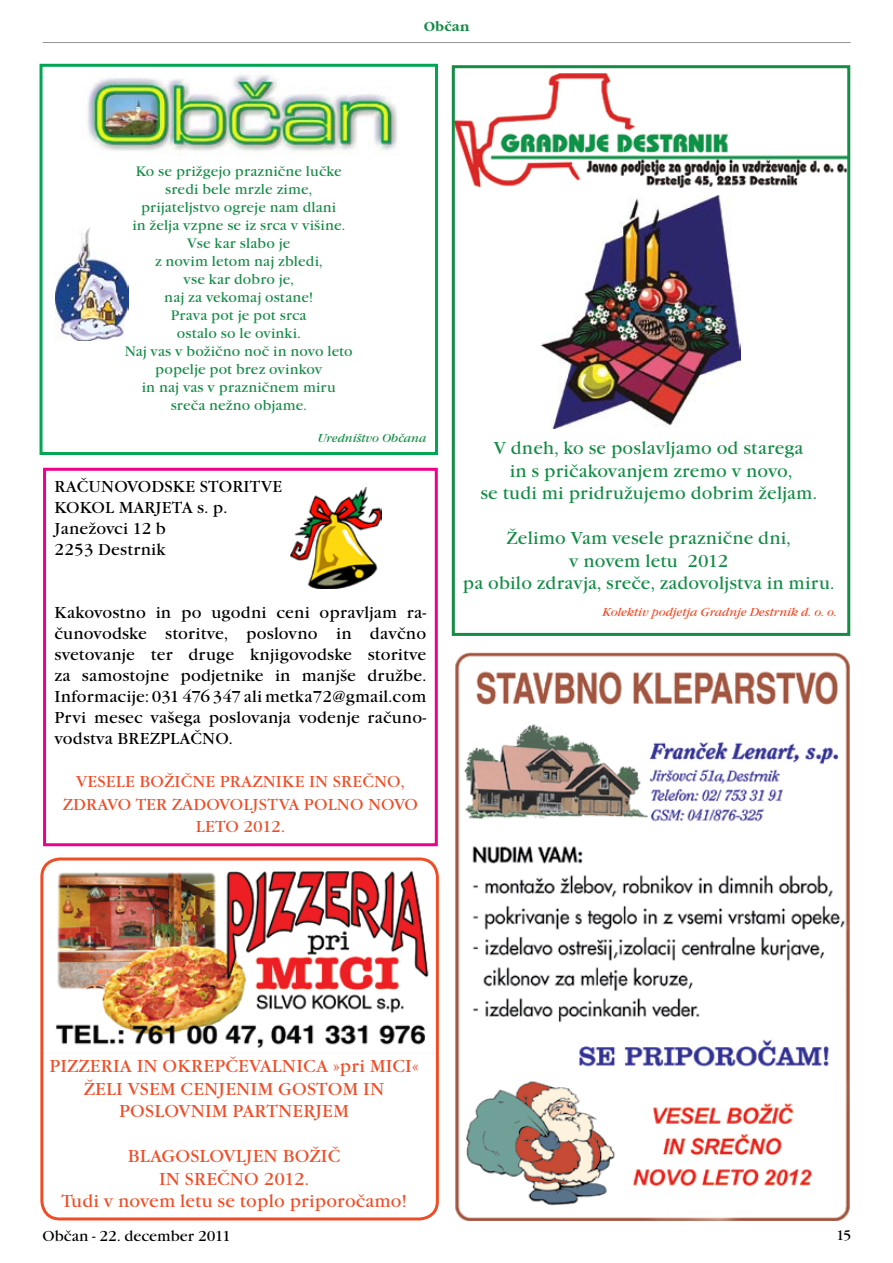
<style>
.page{position:relative;width:893px;height:1263px;background:#fff}
.page>*{position:absolute;margin:0;border:0;box-sizing:border-box;transform-origin:0 0}
.t1{font:18px/22.5px "Garamond Itc TEE";letter-spacing:.01em;color:#148c45;text-align:center}
.t2{font:18px/22.5px "Garamond Itc TEE";letter-spacing:.01em;color:#f04d27;text-align:center}
.t3{font:16.5px/21px "Garamond Itc TEE";letter-spacing:.01em;color:#000}
.t4{font:16.5px/22.5px "Garamond Itc TEE";letter-spacing:.01em;color:#f04d27;text-align:center}
.t5{font:15px "Garamond Itc TEE";color:#000}
.t6{font:14.25px/18px "Garamond Itc TEE";letter-spacing:.01em;color:#148c45;text-align:center}
.t7{font:14.25px "Garamond Itc TEE";color:#000}
.t8{font:700 13.5px "Garamond Itc TEE";letter-spacing:.01em;color:#148c45}
.t9{font:italic 12px "Garamond Itc TEE";color:#f04d27}
.t10{font:italic 12px "Garamond Itc TEE";color:#148c45}
</style>
<div class="page">
<hr style="left:43px;top:42px;width:808px;height:1px;background:#939598">
<img style="left:455px;top:653px;width:394px;height:567px">
<img style="left:456px;top:73px;width:390px;height:115px">
<div style="left:452px;top:65px;width:398px;height:571px;border:3px solid #148c45"></div>
<img style="left:542px;top:195px;width:199px;height:234px">
<img style="left:44px;top:861px;width:391px;height:187px">
<div style="left:40px;top:857px;width:399px;height:363px;border:3px solid #f04d27;border-radius:18px"></div>
<div style="left:43px;top:468px;width:395px;height:378px;border:3px solid #ec008c"></div>
<img style="left:291px;top:487px;width:90px;height:101px">
<div style="left:40px;top:64px;width:398px;height:391px;border:3px solid #00a651"></div>
<img style="left:56px;top:229px;width:73px;height:112px">
<img style="left:86px;top:74px;width:311px;height:81px">
<p class="t8" style="left:424px;top:19px;width:47px">Občan</p>
<p class="t6" style="left:125px;top:162px;width:230px">Ko se prižgejo praznične lučke sredi bele mrzle zime, prijateljstvo ogreje nam dlani<br>in želja vzpne se iz srca v višine.<br>Vse kar slabo je<br>z novim letom naj zbledi,<br>vse kar dobro je,<br>naj za vekomaj ostane!<br>Prava pot je pot srca<br>ostalo so le ovinki.<br>Naj vas v božično noč in novo leto popelje pot brez ovinkov<br>in naj vas v prazničnem miru sreča nežno objame.</p>
<p class="t10" style="left:318px;top:431px;width:110px">Uredništvo Občana</p>
<p class="t3" style="left:55px;top:476px;width:229px">RAČUNOVODSKE STORITVE<br>KOKOL MARJETA s. p.<br>Janežovci 12 b<br>2253 Destrnik</p>
<p class="t3" style="left:55px;top:602px;width:373px;text-align:justify">Kakovostno in po ugodni ceni opravljam ra&shy;čunovodske storitve, poslovno in davčno svetovanje ter druge knjigovodske storitve za samostojne podjetnike in manjše družbe.<br>Informacije: 031 476 347 ali metka72@gmail.com Prvi mesec vašega poslovanja vodenje računo&shy;vodstva BREZPLAČNO.</p>
<p class="t4" style="left:63px;top:771px;width:357px">VESELE BOŽIČNE PRAZNIKE IN SREČNO,<br>ZDRAVO TER ZADOVOLJSTVA POLNO NOVO<br>LETO 2012.</p>
<p class="t1" style="left:480px;top:437px;width:338px">V dneh, ko se poslavljamo od starega<br>in s pričakovanjem zremo v novo,<br>se tudi mi pridružujemo dobrim željam.</p>
<p class="t1" style="left:463px;top:527px;width:373px">Želimo Vam vesele praznične dni,<br>v novem letu 2012<br>pa obilo zdravja, sreče, zadovoljstva in miru.</p>
<p class="t9" style="left:602px;top:605px;width:236px">Kolektiv podjetja Gradnje Destrnik d. o. o.</p>
<p class="t2" style="left:49px;top:1055px;width:371px">PIZZERIA IN OKREPČEVALNICA »pri MICI«<br>ŽELI VSEM CENJENIM GOSTOM IN<br>POSLOVNIM PARTNERJEM</p>
<p class="t2" style="left:61px;top:1145px;width:347px">BLAGOSLOVLJEN BOŽIČ<br>IN SREČNO 2012.<br>Tudi v novem letu se toplo priporočamo!</p>
<p class="t5" style="left:43px;top:1227px;width:190px">Občan - 22. december 2011</p>
<p class="t7" style="left:836px;top:1227px;width:17px">15</p>
</div>
